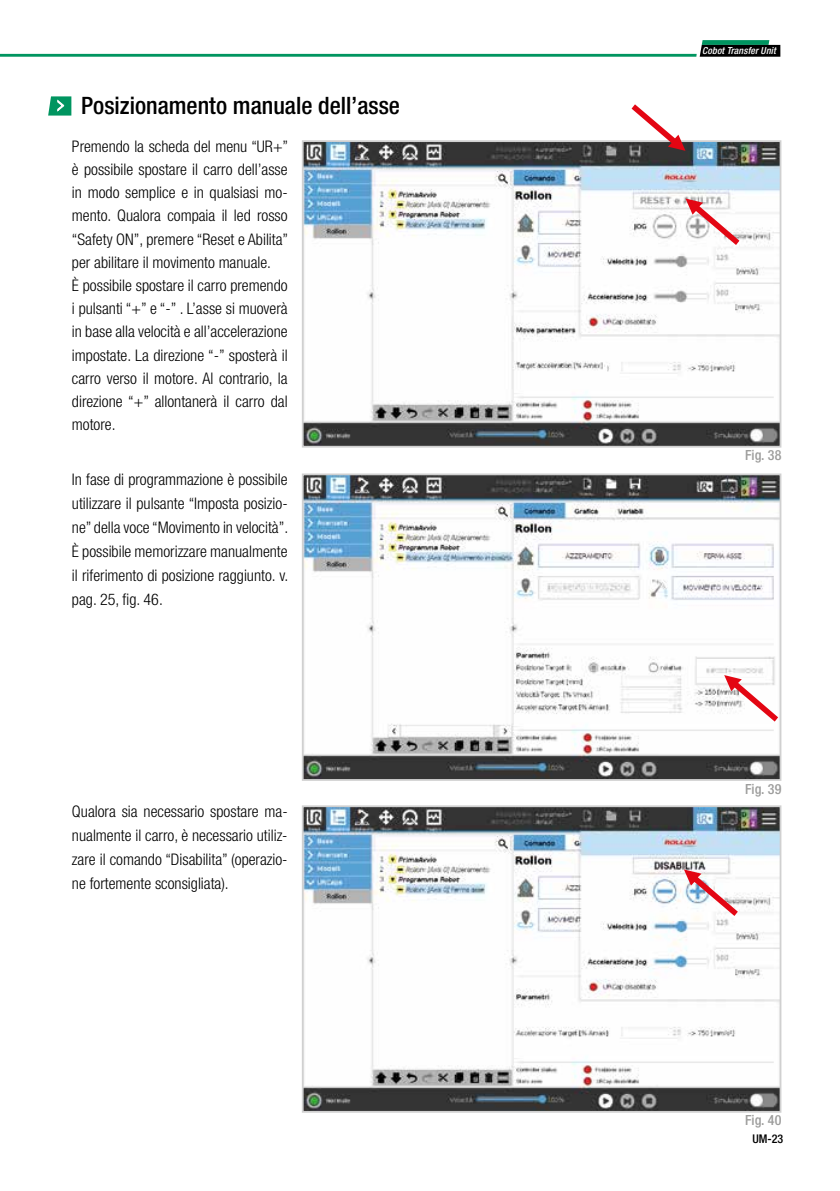
<style>
.page{position:relative;width:840px;height:1191px;background:#fff}
.page>*{position:absolute;margin:0;border:0;box-sizing:border-box;transform-origin:0 0}
.t1{font:500 condensed 24px "Helvetica Neue LT Std";color:#000}
.t2{font:300 condensed 16px/23.2px "Helvetica Neue LT Std";color:#000;text-align:justify}
.t3{font:500 condensed 14px "Helvetica Neue LT Std";color:#9d9d9c}
.t4{font:500 condensed 12px "Helvetica Neue LT Std";color:#000}
.t5{font:italic 500 condensed 9.8px "Helvetica Neue LT Std";letter-spacing:.015em;color:#fff}
</style>
<div class="page">
<hr style="left:0;top:54px;width:696px;height:3px;background:#009560">
<svg style="left:699px;top:40px;width:82px;height:17px"></svg>
<img style="left:304px;top:143px;width:474px;height:301px">
<div style="left:301px;top:140px;width:480px;height:307px;border:2px solid #d0d0d0"></div>
<img style="left:304px;top:476px;width:474px;height:302px">
<div style="left:301px;top:473px;width:480px;height:308px;border:2px solid #d0d0d0"></div>
<svg style="left:48px;top:96px;width:23px;height:20px"></svg>
<svg style="left:723px;top:675px;width:54px;height:46px"></svg>
<svg style="left:631px;top:104px;width:54px;height:47px"></svg>
<svg style="left:685px;top:198px;width:54px;height:47px"></svg>
<img style="left:381px;top:316px;width:226px;height:73px">
<img style="left:304px;top:808px;width:474px;height:301px">
<div style="left:301px;top:805px;width:480px;height:307px;border:2px solid #d0d0d0"></div>
<svg style="left:683px;top:869px;width:54px;height:47px"></svg>
<h1 class="t1" style="left:81px;top:91px;width:320px">Posizionamento manuale dell’asse</h1>
<p class="t2" style="left:72px;top:134px;width:218px;text-align:left">Premendo la scheda del menu “UR+” è possibile spostare il carro dell’asse in modo semplice e in qualsiasi mo&shy;mento. Qualora compaia il led rosso “Safety ON”, premere “Reset e Abilita” per abilitare il movimento manuale.<br>È possibile spostare il carro premendo i pulsanti “+” e “-” . L’asse si muoverà in base alla velocità e all’accelerazione impostate. La direzione “-” sposterà il carro verso il motore. Al contrario, la direzione “+” allontanerà il carro dal motore.</p>
<p class="t2" style="left:72px;top:467px;width:218px;line-height:24px">In fase di programmazione è possibile utilizzare il pulsante “Imposta posizio&shy;ne” della voce “Movimento in velocità”.<br>È possibile memorizzare manualmente il riferimento di posizione raggiunto. v. pag. 25, fig. 46.</p>
<p class="t2" style="left:72px;top:799px;width:217px;line-height:24px">Qualora sia necessario spostare ma&shy;nualmente il carro, è necessario utiliz&shy;zare il comando “Disabilita” (operazio&shy;ne fortemente sconsigliata).</p>
<p class="t5" style="left:701px;top:45px;width:75px">Cobot Transfer Unit</p>
<p class="t3" style="left:744px;top:447px;width:38px">Fig. 38</p>
<p class="t3" style="left:744px;top:780px;width:38px">Fig. 39</p>
<p class="t3" style="left:744px;top:1112px;width:38px">Fig. 40</p>
<p class="t4" style="left:752px;top:1131px;width:32px">UM-23</p>
</div>
